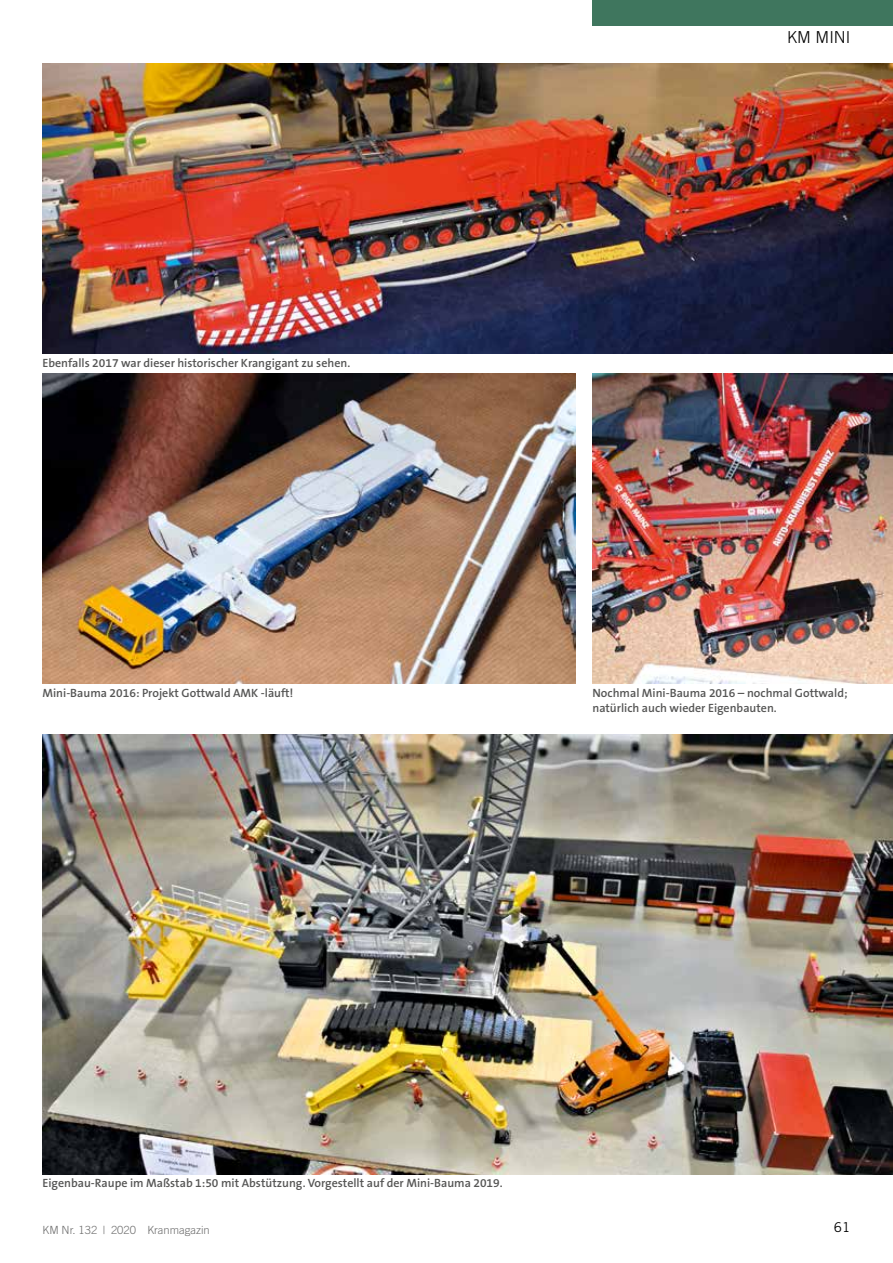
<style>
.page{position:relative;width:893px;height:1263px;background:#fff}
.page>*{position:absolute;margin:0;border:0;box-sizing:border-box;transform-origin:0 0}
.t1{font:300 16.5px "Trade Gothic";color:#000}
.t2{font:13.5px "Trade Gothic";color:#000}
.t3{font:600 12px/15px "The Sans B6";color:#565655}
.t4{font:300 11.25px "Trade Gothic";color:#6e6e6e}
</style>
<div class="page">
<div style="left:592px;top:0;width:301px;height:26px;background:#3f765e"></div>
<img style="left:43px;top:64px;width:850px;height:290px">
<img style="left:592px;top:373px;width:301px;height:311px">
<img style="left:43px;top:373px;width:532px;height:311px">
<img style="left:43px;top:735px;width:850px;height:439px">
<p class="t3" style="left:43px;top:356px;width:309px">Ebenfalls 2017 war dieser historischer Krangigant zu sehen.</p>
<p class="t3" style="left:43px;top:686px;width:252px">Mini-Bauma 2016: Projekt Gottwald AMK -läuft!</p>
<h1 class="t1" style="left:787px;top:27px;width:65px">KM MINI</h1>
<p class="t3" style="left:592px;top:686px;width:257px">Nochmal Mini-Bauma 2016 – nochmal Gottwald; natürlich auch wieder Eigenbauten.</p>
<p class="t3" style="left:43px;top:1175px;width:462px">Eigenbau-Raupe im Maßstab 1:50 mit Abstützung. Vorgestellt auf der Mini-Bauma 2019.</p>
<p class="t4" style="left:43px;top:1223px;width:169px">KM Nr. 132 | 2020 Kranmagazin</p>
<p class="t2" style="left:834px;top:1219px;width:18px">61</p>
</div>
